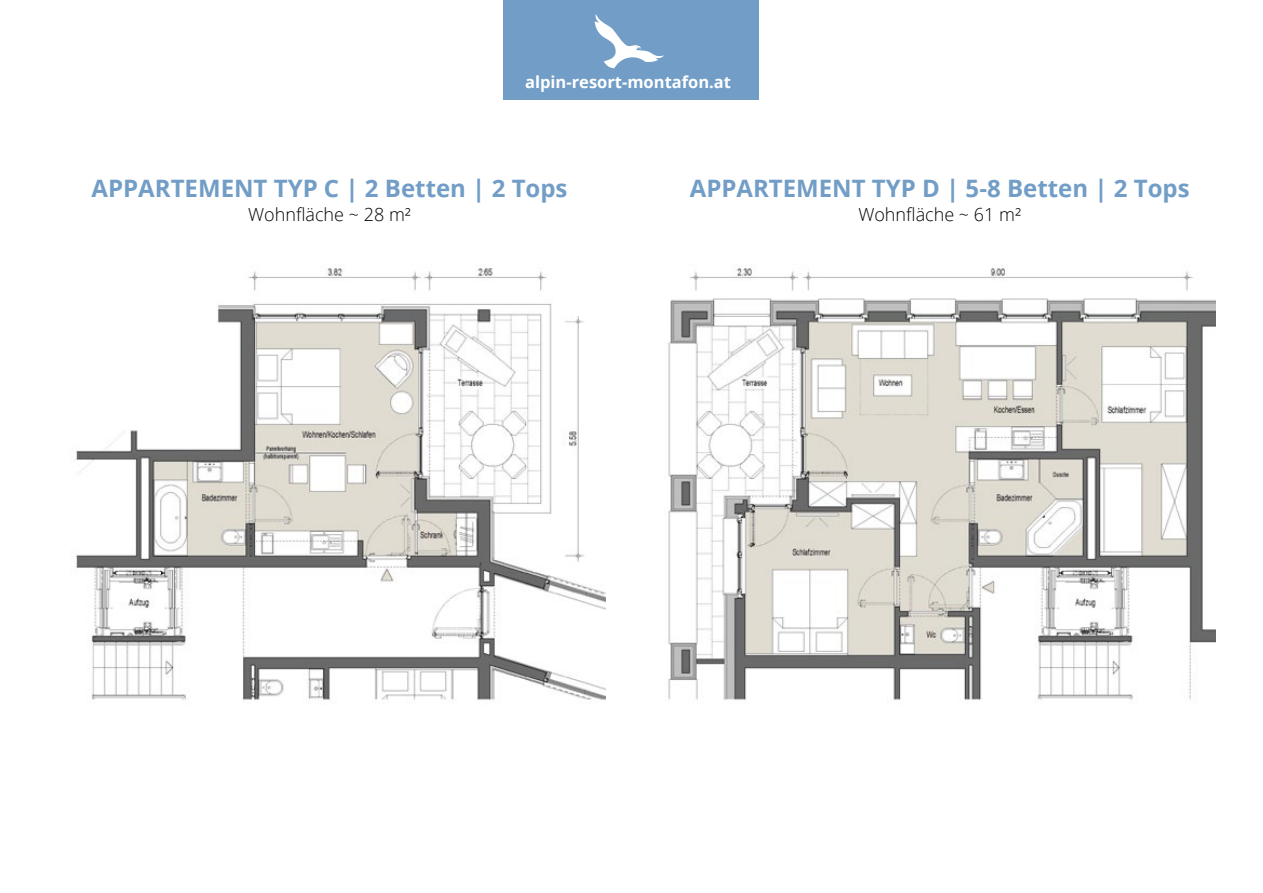
<style>
.page{position:relative;width:1263px;height:893px;background:#fff}
.page>*{position:absolute;margin:0;border:0;box-sizing:border-box;transform-origin:0 0}
.t1{font:700 24px "Open Sans";color:#719dc6}
.t2{font:300 18px "Open Sans";color:#000}
.t3{font:700 16.5px "Open Sans";color:#fff}
</style>
<div class="page">
<img style="left:668px;top:265px;width:547px;height:435px">
<img style="left:76px;top:265px;width:529px;height:435px">
<div style="left:504px;top:0;width:255px;height:99px;background:#719dc6"></div>
<svg style="left:595px;top:14px;width:69px;height:54px"></svg>
<p class="t3" style="left:525px;top:71px;width:207px">alpin-resort-montafon.at</p>
<p class="t1" style="left:92px;top:171px;width:477px">APPARTEMENT TYP C | 2 Betten | 2 Tops</p>
<p class="t2" style="left:248px;top:202px;width:164px">Wohnfläche ~ 28 m²</p>
<p class="t1" style="left:690px;top:171px;width:501px">APPARTEMENT TYP D | 5-8 Betten | 2 Tops</p>
<p class="t2" style="left:858px;top:202px;width:164px">Wohnfläche ~ 61 m²</p>
</div>
